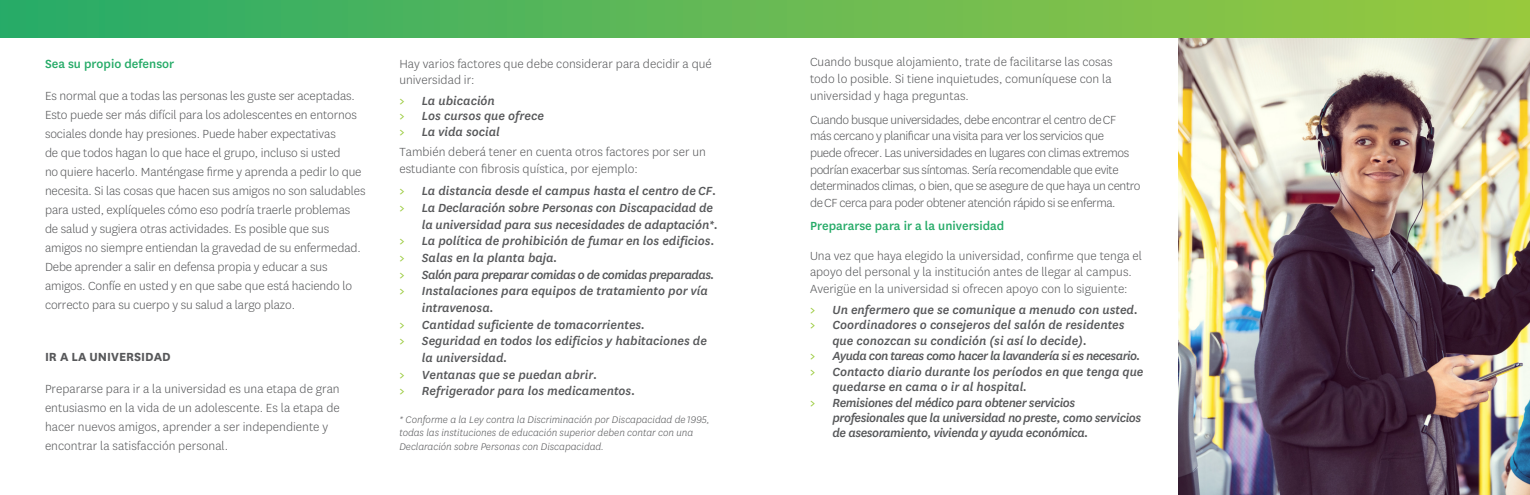
<style>
.page{position:relative;width:1530px;height:495px;background:#fff}
.page>*{position:absolute;margin:0;border:0;box-sizing:border-box;transform-origin:0 0}
.Paragraph_Style_1{font:300 13.75px/19px "Centene Sans";letter-spacing:-.01em;color:#57585a}
.t1{font:italic 500 13.75px/16.6px "Centene Sans";color:#57585a}
.Paragraph_Style_1-2{font:300 13.75px/16.6px "Centene Sans";letter-spacing:-.03em;color:#57585a}
.t2{font:italic 500 13.75px/15.4px "Centene Sans";letter-spacing:-.03em;color:#57585a}
.t3{font:italic 500 13.75px "Centene Sans";letter-spacing:-.04em;color:#57585a}
.Paragraph_Style_1-3{font:500 13.75px "Centene Sans";color:#26ab68}
.Paragraph_Style_1-4{font:700 13.75px "Centene Sans";color:#57585a}
.Paragraph_Style_1-5{font:italic 300 11.25px/13.6px "Centene Sans";color:#57585a}
.s1{font-style:normal;color:#99ca3b}
</style>
<div class="page">
<img style="left:1179px;top:37px;width:351px;height:458px">
<div style="left:0;top:0;width:1530px;height:37px;background:linear-gradient(to right,#2aab69,#9dc93e)"></div>
<p class="Paragraph_Style_1-3" style="left:45px;top:56px;width:131px">Sea su propio defensor</p>
<p class="Paragraph_Style_1" style="left:45px;top:87px;width:322px">Es normal que a todas las personas les guste ser aceptadas.<br>Esto puede ser más difícil para los adolescentes en entornos sociales donde hay presiones. Puede haber expectativas<br>de que todos hagan lo que hace el grupo, incluso si usted<br>no quiere hacerlo. Manténgase firme y aprenda a pedir lo que necesita. Si las cosas que hacen sus amigos no son saludables para usted, explíqueles cómo eso podría traerle problemas de salud y sugiera otras actividades. Es posible que sus amigos no siempre entiendan la gravedad de su enfermedad.<br>Debe aprender a salir en defensa propia y educar a sus amigos. Confíe en usted y en que sabe que está haciendo lo correcto para su cuerpo y su salud a largo plazo.</p>
<p class="Paragraph_Style_1-4" style="left:45px;top:348px;width:127px">IR A LA UNIVERSIDAD</p>
<p class="Paragraph_Style_1" style="left:45px;top:379px;width:296px">Prepararse para ir a la universidad es una etapa de gran entusiasmo en la vida de un adolescente. Es la etapa de hacer nuevos amigos, aprender a ser independiente y encontrar la satisfacción personal.</p>
<p class="Paragraph_Style_1" style="left:399px;top:55px;width:314px;line-height:16.6px">Hay varios factores que debe considerar para decidir a qué universidad ir:</p>
<p class="t1" style="left:399px;top:93px;width:97px"><span class="s1">&gt;</span> La ubicación</p>
<p class="t1" style="left:399px;top:108px;width:146px"><span class="s1">&gt;</span> Los cursos que ofrece</p>
<p class="t1" style="left:399px;top:123px;width:102px"><span class="s1">&gt;</span> La vida social</p>
<p class="Paragraph_Style_1" style="left:399px;top:144px;width:308px;line-height:16.6px">También deberá tener en cuenta otros factores por ser un estudiante con fibrosis quística, por ejemplo:</p>
<p class="t1" style="left:399px;top:183px;width:318px"><span class="s1">&gt;</span> La distancia desde el campus hasta el centro de CF.</p>
<p class="t1" style="left:422px;top:199px;width:298px;text-indent:-22px"><span class="s1">&gt;</span> La Declaración sobre Personas con Discapacidad de la universidad para sus necesidades de adaptación*.</p>
<p class="t1" style="left:399px;top:233px;width:317px"><span class="s1">&gt;</span> La política de prohibición de fumar en los edificios.</p>
<p class="t1" style="left:399px;top:249px;width:160px"><span class="s1">&gt;</span> Salas en la planta baja.</p>
<p class="t3" style="left:399px;top:267px;width:317px"><span class="s1">&gt;</span> Salón para preparar comidas o de comidas preparadas.</p>
<p class="t1" style="left:422px;top:283px;width:287px;text-indent:-22px"><span class="s1">&gt;</span> Instalaciones para equipos de tratamiento por vía intravenosa.</p>
<p class="t1" style="left:399px;top:316px;width:247px"><span class="s1">&gt;</span> Cantidad suficiente de tomacorrientes.</p>
<p class="t1" style="left:422px;top:333px;width:287px;text-indent:-22px"><span class="s1">&gt;</span> Seguridad en todos los edificios y habitaciones de la universidad.</p>
<p class="t1" style="left:399px;top:366px;width:200px"><span class="s1">&gt;</span> Ventanas que se puedan abrir.</p>
<p class="t1" style="left:399px;top:383px;width:237px"><span class="s1">&gt;</span> Refrigerador para los medicamentos.</p>
<p class="Paragraph_Style_1-5" style="left:399px;top:413px;width:312px">* Conforme a la Ley contra la Discriminación por Discapacidad de 1995, todas las instituciones de educación superior deben contar con una<br>Declaración sobre Personas con Discapacidad.</p>
<p class="Paragraph_Style_1" style="left:810px;top:54px;width:304px;line-height:16.9px;text-align:justify">Cuando busque alojamiento, trate de facilitarse las cosas todo lo posible. Si tiene inquietudes, comuníquese con la universidad y haga preguntas.</p>
<p class="Paragraph_Style_1-2" style="left:810px;top:111px;width:332px">Cuando busque universidades, debe encontrar el centro de CF más cercano y planificar una visita para ver los servicios que<br>puede ofrecer. Las universidades en lugares con climas extremos podrían exacerbar sus síntomas. Sería recomendable que evite determinados climas, o bien, que se asegure de que haya un centro de CF cerca para poder obtener atención rápido si se enferma.</p>
<p class="Paragraph_Style_1-3" style="left:810px;top:218px;width:196px">Prepararse para ir a la universidad</p>
<p class="Paragraph_Style_1" style="left:810px;top:247px;width:333px;line-height:16.6px">Una vez que haya elegido la universidad, confirme que tenga el apoyo del personal y la institución antes de llegar al campus.<br>Averigüe en la universidad si ofrecen apoyo con lo siguiente:</p>
<p class="t1" style="left:810px;top:301px;width:329px"><span class="s1">&gt;</span> Un enfermero que se comunique a menudo con usted.</p>
<p class="t1" style="left:832px;top:317px;width:294px;line-height:15.4px;text-indent:-22px"><span class="s1">&gt;</span> Coordinadores o consejeros del salón de residentes que conozcan su condición (si así lo decide).</p>
<p class="t3" style="left:810px;top:349px;width:332px"><span class="s1">&gt;</span> Ayuda con tareas como hacer la lavandería si es necesario.</p>
<p class="t1" style="left:832px;top:364px;width:313px;line-height:15.4px;text-indent:-22px"><span class="s1">&gt;</span> Contacto diario durante los períodos en que tenga que quedarse en cama o ir al hospital.</p>
<p class="t2" style="left:832px;top:395px;width:310px;text-indent:-22px"><span class="s1">&gt;</span> Remisiones del médico para obtener servicios profesionales que la universidad no preste, como servicios de asesoramiento, vivienda y ayuda económica.</p>
</div>
